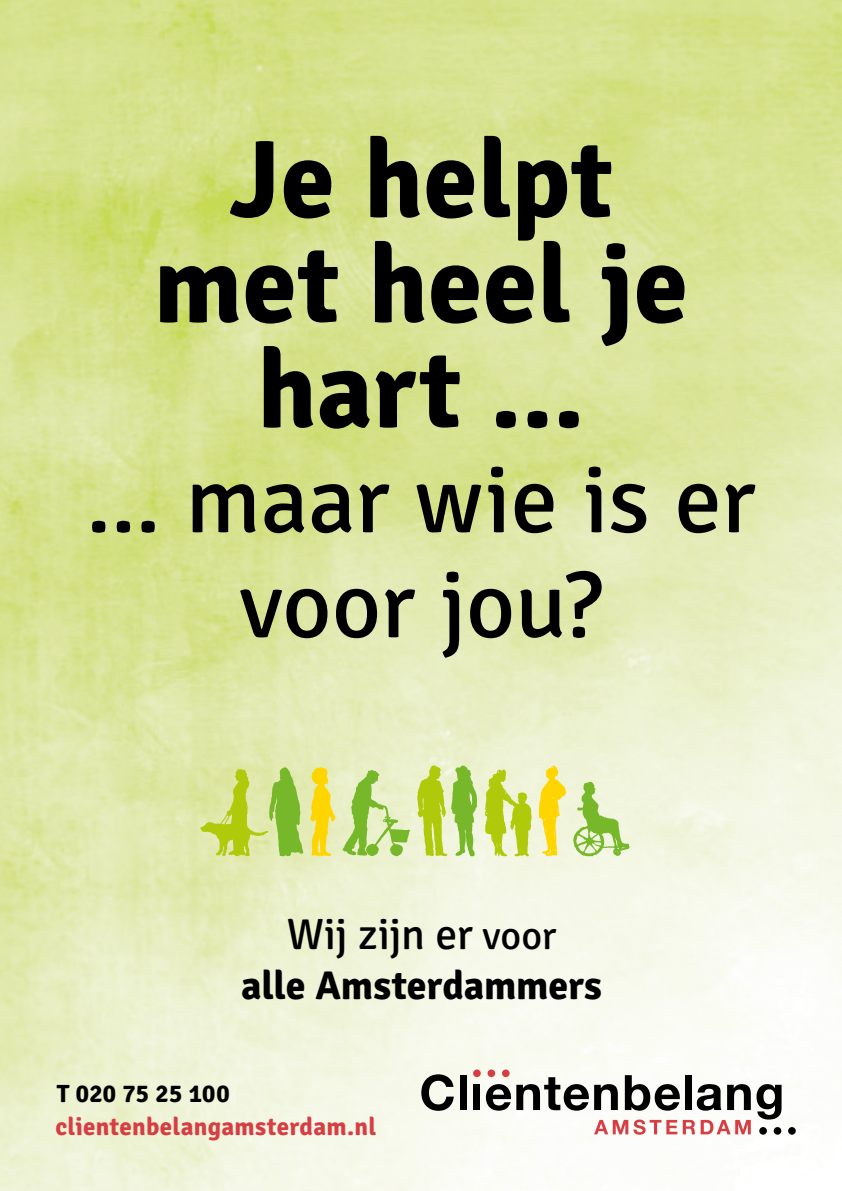
<style>
.page{position:relative;width:842px;height:1191px;background:#fff}
.page>*{position:absolute;margin:0;border:0;box-sizing:border-box;transform-origin:0 0}
.t1{font:700 110px/105px "Signika";color:#000;text-align:center}
.t2{font:95px/105px "Signika";letter-spacing:-.005em;color:#000;text-align:center}
.t3{font:43.8px "Signika";letter-spacing:-.01em;color:#000}
.t4{font:700 40px "Signika";letter-spacing:-.005em;color:#000}
.t5{font:700 25px "Signika";letter-spacing:.01em;color:#d73e43}
.t6{font:700 25px "Signika";letter-spacing:.01em;color:#000}
.s1{font-size:40px}
</style>
<div class="page">
<img style="left:0;top:0;width:842px;height:1191px">
<div style="left:788px;top:1127px;width:8px;height:7px;background:#000;border-radius:50%"></div>
<svg style="left:421px;top:1074px;width:33px;height:36px"></svg>
<div style="left:460px;top:1075px;width:7px;height:35px;background:#000"></div>
<div style="left:473px;top:1084px;width:7px;height:26px;background:#000"></div>
<svg style="left:486px;top:1075px;width:295px;height:59px"></svg>
<div style="left:473px;top:1069px;width:8px;height:8px;background:#d73e43;border-radius:50%"></div>
<div style="left:487px;top:1069px;width:8px;height:8px;background:#d73e43;border-radius:50%"></div>
<div style="left:502px;top:1069px;width:8px;height:8px;background:#d73e43;border-radius:50%"></div>
<svg style="left:310px;top:767px;width:25px;height:89px;background:#f4de4c"></svg>
<svg style="left:343px;top:770px;width:67px;height:86px;background:#c2dc92"></svg>
<svg style="left:573px;top:782px;width:57px;height:74px;background:#c4de9c"></svg>
<svg style="left:485px;top:769px;width:47px;height:87px;background:#cddd6b"></svg>
<svg style="left:200px;top:767px;width:103px;height:89px;background:#c0d86f"></svg>
<svg style="left:539px;top:765px;width:27px;height:91px;background:#f7e369"></svg>
<svg style="left:417px;top:765px;width:60px;height:91px;background:#bad668"></svg>
<h1 class="t1" style="left:154px;top:129px;width:536px">Je helpt met heel je hart ...</h1>
<h2 class="t2" style="left:86px;top:449px;width:671px">... maar wie is er voor jou?</h2>
<h3 class="t3" style="left:287px;top:909px;width:271px">Wij zijn er <span class="s1">voor</span></h3>
<h3 class="t4" style="left:241px;top:961px;width:362px">alle Amsterdammers</h3>
<p class="t6" style="left:57px;top:1078px;width:174px">T 020 75 25 100</p>
<p class="t5" style="left:55px;top:1111px;width:322px">clientenbelangamsterdam.nl</p>
</div>
